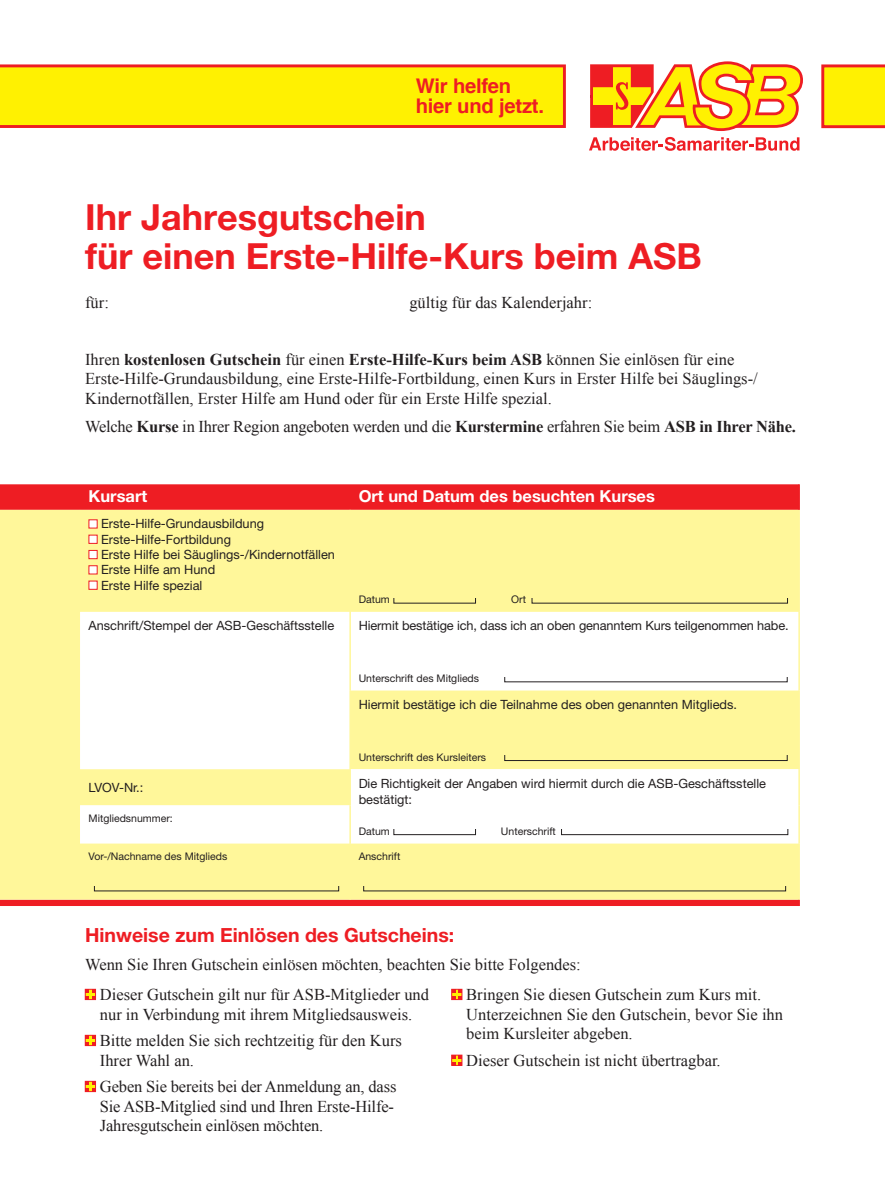
<style>
.page{position:relative;width:885px;height:1183px;background:#fff}
.page>*{position:absolute;margin:0;border:0;box-sizing:border-box;transform-origin:0 0}
.t1{font:700 36px/39px "Helvetica Neue";color:#ee1d23}
.t2{font:700 20.25px/20.2px "Helvetica LT Com";letter-spacing:-.01em;color:#ee1d23}
.t3{font:700 19.5px "Helvetica Neue";color:#ee1d23}
.t4{font:16.5px/19.8px "Times New Roman";color:#231f20}
.t5{font:700 16.5px "Helvetica Neue";color:#fff}
.t6{font:12.75px/15.3px "Helvetica Neue";color:#231f20}
.t7{font:10.5px "Helvetica Neue";color:#231f20}
.s1{font-weight:700}
</style>
<div class="page">
<div style="left:0;top:484px;width:798px;height:421px;background:#ee1d23"></div>
<svg style="left:0;top:509px;width:798px;height:390px;fill:#fff79a"></svg>
<svg style="left:80px;top:769px;width:718px;height:74px"></svg>
<hr style="left:349px;top:805px;width:2px;height:38px;background:#fff79a">
<hr style="left:798px;top:509px;width:1px;height:102px;background:#fff79a">
<hr style="left:798px;top:611px;width:1px;height:79px;background:#fff79a">
<hr style="left:798px;top:690px;width:1px;height:79px;background:#fff79a">
<hr style="left:798px;top:769px;width:1px;height:36px;background:#fff79a">
<hr style="left:798px;top:805px;width:1px;height:38px;background:#fff79a">
<hr style="left:798px;top:843px;width:1px;height:56px;background:#fff79a">
<svg style="left:798px;top:484px;width:1px;height:25px"></svg>
<hr style="left:349px;top:509px;width:2px;height:102px;background:#fff79a">
<hr style="left:349px;top:611px;width:2px;height:79px;background:#fff79a">
<hr style="left:349px;top:690px;width:2px;height:79px;background:#fff79a">
<hr style="left:349px;top:769px;width:2px;height:36px;background:#fff79a">
<hr style="left:349px;top:843px;width:2px;height:56px;background:#fff79a">
<svg style="left:88px;top:519px;width:9px;height:9px"></svg>
<svg style="left:88px;top:534px;width:9px;height:9px"></svg>
<div style="left:88px;top:550px;width:9px;height:9px;background:#fff;border:1px solid #ee1d23"></div>
<div style="left:88px;top:565px;width:9px;height:9px;background:#fff;border:1px solid #ee1d23"></div>
<svg style="left:88px;top:580px;width:9px;height:9px"></svg>
<div style="left:392px;top:587px;width:84px;height:10px;background:#fff79a"></div>
<div style="left:529px;top:586px;width:261px;height:11px;background:#fff79a"></div>
<div style="left:501px;top:664px;width:289px;height:12px;background:#fff"></div>
<div style="left:501px;top:743px;width:289px;height:11px;background:#fff79a"></div>
<div style="left:392px;top:818px;width:84px;height:11px;background:#fff"></div>
<div style="left:558px;top:816px;width:232px;height:12px;background:#fff"></div>
<div style="left:91px;top:874px;width:250px;height:11px;background:#fff79a"></div>
<div style="left:358px;top:874px;width:432px;height:11px;background:#fff79a"></div>
<svg style="left:85px;top:988px;width:11px;height:11px"></svg>
<svg style="left:85px;top:1034px;width:11px;height:11px"></svg>
<svg style="left:85px;top:1080px;width:11px;height:11px"></svg>
<svg style="left:451px;top:988px;width:11px;height:11px"></svg>
<svg style="left:451px;top:1054px;width:11px;height:11px"></svg>
<svg style="left:0;top:64px;width:566px;height:64px"></svg>
<svg style="left:589px;top:137px;width:210px;height:14px"></svg>
<svg style="left:590px;top:61px;width:212px;height:70px"></svg>
<svg style="left:821px;top:64px;width:63px;height:64px"></svg>
<p class="t2" style="left:415px;top:75px;width:130px">Wir helfen hier und jetzt.</p>
<h1 class="t1" style="left:85px;top:197px;width:618px">Ihr Jahresgutschein<br>für einen Erste-Hilfe-Kurs beim ASB</h1>
<p class="t4" style="left:85px;top:292px;width:25px">für:</p>
<p class="t4" style="left:409px;top:292px;width:184px">gültig für das Kalenderjahr:</p>
<p class="t4" style="left:85px;top:349px;width:674px">Ihren <span class="s1">kostenlosen Gutschein</span> für einen <span class="s1">Erste-Hilfe-Kurs beim ASB</span> können Sie einlösen für eine<br>Erste-Hilfe-Grundausbildung, eine Erste-Hilfe-Fortbildung, einen Kurs in Erster Hilfe bei Säuglings-/<br>Kindernotfällen, Erster Hilfe am Hund oder für ein Erste Hilfe spezial.</p>
<p class="t4" style="left:85px;top:416px;width:712px">Welche <span class="s1">Kurse</span> in Ihrer Region angeboten werden und die <span class="s1">Kurstermine</span> erfahren Sie beim <span class="s1">ASB in Ihrer Nähe.</span></p>
<p class="t5" style="left:88px;top:486px;width:60px">Kursart</p>
<p class="t5" style="left:358px;top:486px;width:298px">Ort und Datum des besuchten Kurses</p>
<p class="t6" style="left:101px;top:516px;width:235px">Erste-Hilfe-Grundausbildung<br>Erste-Hilfe-Fortbildung<br>Erste Hilfe bei Säuglings-/Kindernotfällen<br>Erste Hilfe am Hund<br>Erste Hilfe spezial</p>
<p class="t7" style="left:358px;top:593px;width:33px">Datum</p>
<p class="t7" style="left:511px;top:593px;width:16px">Ort</p>
<p class="t6" style="left:88px;top:618px;width:247px">Anschrift/Stempel der ASB-Geschäftsstelle</p>
<p class="t6" style="left:358px;top:618px;width:431px">Hiermit bestätige ich, dass ich an oben genanntem Kurs teilgenommen habe.</p>
<p class="t7" style="left:358px;top:671px;width:122px">Unterschrift des Mitglieds</p>
<p class="t6" style="left:358px;top:696px;width:380px">Hiermit bestätige ich die Teilnahme des oben genannten Mitglieds.</p>
<p class="t7" style="left:358px;top:750px;width:129px">Unterschrift des Kursleiters</p>
<p class="t6" style="left:88px;top:779px;width:56px">LVOV-Nr.:</p>
<p class="t6" style="left:358px;top:775px;width:409px;line-height:16.2px">Die Richtigkeit der Angaben wird hiermit durch die ASB-Geschäftsstelle bestätigt:</p>
<p class="t7" style="left:358px;top:824px;width:33px">Datum</p>
<p class="t7" style="left:501px;top:824px;width:56px">Unterschrift</p>
<p class="t7" style="left:88px;top:812px;width:86px">Mitgliedsnummer:</p>
<p class="t7" style="left:88px;top:849px;width:140px">Vor-/Nachname des Mitglieds</p>
<p class="t7" style="left:358px;top:849px;width:43px">Anschrift</p>
<p class="t3" style="left:85px;top:922px;width:370px">Hinweise zum Einlösen des Gutscheins:</p>
<p class="t4" style="left:85px;top:954px;width:497px">Wenn Sie Ihren Gutschein einlösen möchten, beachten Sie bitte Folgendes:</p>
<p class="t4" style="left:100px;top:983px;width:331px">Dieser Gutschein gilt nur für ASB-Mitglieder und nur in Verbindung mit ihrem Mitgliedsausweis.</p>
<p class="t4" style="left:100px;top:1029px;width:303px">Bitte melden Sie sich rechtzeitig für den Kurs<br>Ihrer Wahl an.</p>
<p class="t4" style="left:100px;top:1075px;width:298px">Geben Sie bereits bei der Anmeldung an, dass<br>Sie ASB-Mitglied sind und Ihren Erste-Hilfe-<br>Jahresgutschein einlösen möchten.</p>
<p class="t4" style="left:466px;top:983px;width:318px">Bringen Sie diesen Gutschein zum Kurs mit.<br>Unterzeichnen Sie den Gutschein, bevor Sie ihn beim Kursleiter abgeben.</p>
<p class="t4" style="left:466px;top:1049px;width:256px">Dieser Gutschein ist nicht übertragbar.</p>
</div>
